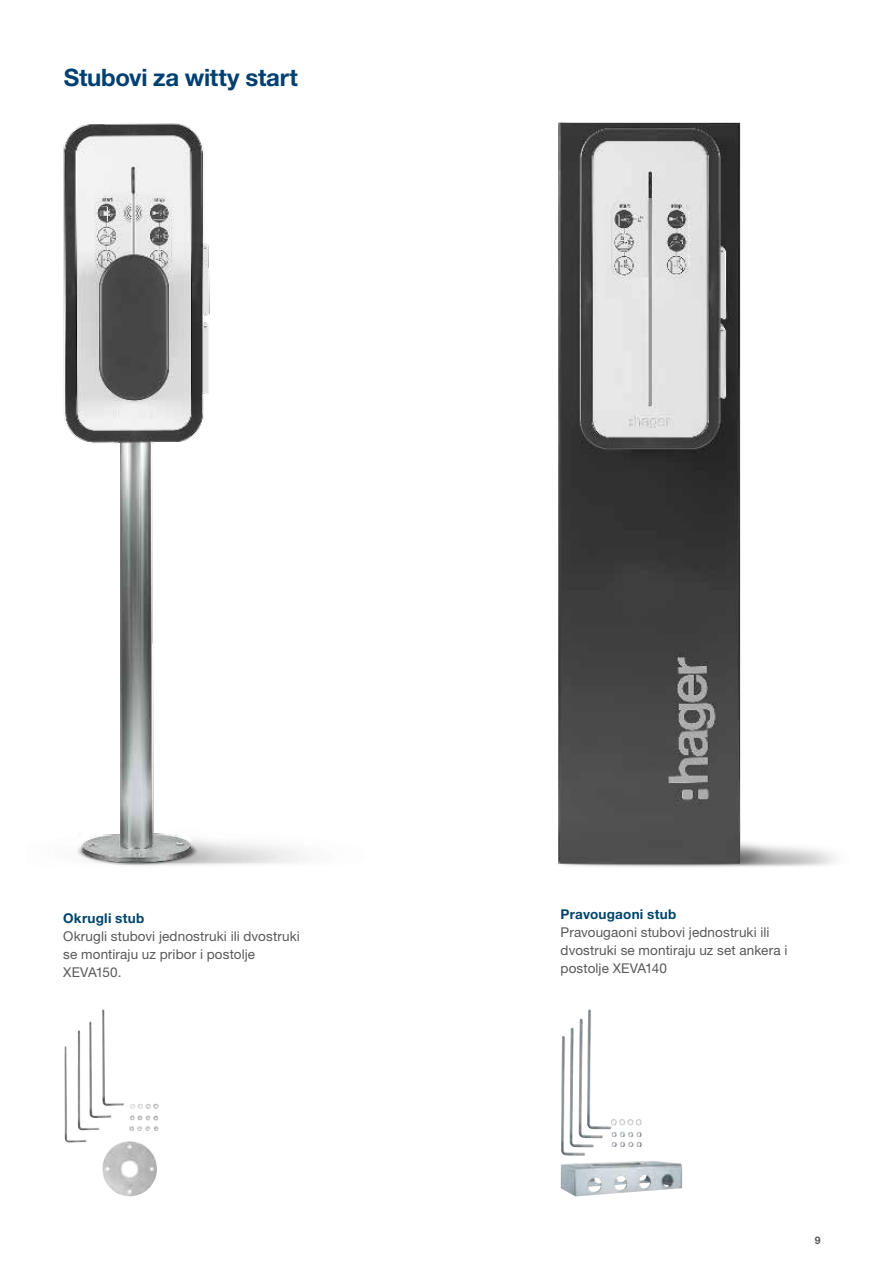
<style>
.page{position:relative;width:893px;height:1263px;background:#fff}
.page>*{position:absolute;margin:0;border:0;box-sizing:border-box;transform-origin:0 0}
.t1{font:700 24px "Helvetica Neue LTW1 G";letter-spacing:-.01em;color:#004071}
.t2{font:13.5px/18px "Helvetica Neue LTW1 G";letter-spacing:.01em;color:#58585a}
.t3{font:700 13.5px "Helvetica Neue LTW1 G";letter-spacing:.02em;color:#01456b}
.t4{font:700 10.5px "Helvetica Neue LTW1 G";color:#58585a}
</style>
<div class="page">
<img style="left:102px;top:1010px;width:1px;height:36px">
<img style="left:588px;top:1009px;width:2px;height:26px">
<img style="left:63px;top:123px;width:243px;height:743px">
<img style="left:558px;top:122px;width:278px;height:745px">
<h1 class="t1" style="left:64px;top:63px;width:236px">Stubovi za witty start</h1>
<p class="t3" style="left:63px;top:910px;width:83px">Okrugli stub</p>
<p class="t2" style="left:63px;top:927px;width:238px">Okrugli stubovi jednostruki ili dvostruki se montiraju uz pribor i postolje<br>XEVA150.</p>
<p class="t3" style="left:561px;top:905px;width:117px">Pravougaoni stub</p>
<p class="t2" style="left:561px;top:923px;width:228px">Pravougaoni stubovi jednostruki ili dvostruki se montiraju uz set ankera i postolje XEVA140</p>
<p class="t4" style="left:815px;top:1233px;width:7px">9</p>
</div>
